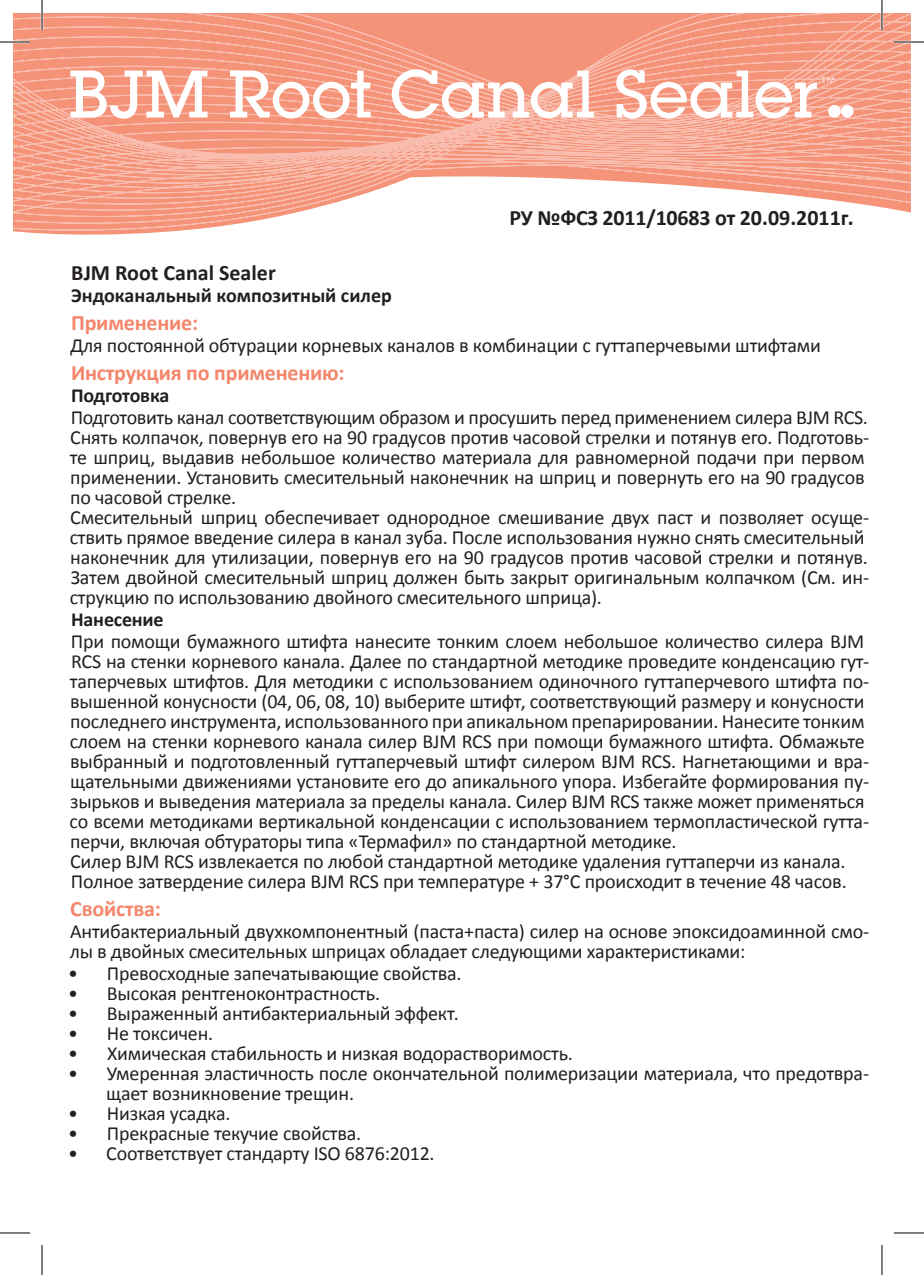
<style>
.page{position:relative;width:924px;height:1275px;background:#fff}
.page>*{position:absolute;margin:0;border:0;box-sizing:border-box;transform-origin:0 0}
.t1{font:700 22px "Calibri";color:#231f20}
.t2{font:700 22px "Calibri";letter-spacing:-.01em;color:#f4866b}
.t3{font:20px/20px "Calibri";letter-spacing:-.01em;color:#231f20}
.t4{font:700 20px "Calibri";color:#231f20}
</style>
<div class="page">
<svg style="left:14px;top:224px;width:221px;height:7px"></svg>
<svg style="left:14px;top:218px;width:256px;height:6px"></svg>
<svg style="left:14px;top:16px;width:895px;height:10px"></svg>
<svg style="left:14px;top:26px;width:895px;height:10px"></svg>
<svg style="left:14px;top:36px;width:895px;height:10px"></svg>
<svg style="left:14px;top:46px;width:895px;height:10px"></svg>
<svg style="left:14px;top:56px;width:895px;height:2px"></svg>
<svg style="left:14px;top:58px;width:895px;height:11px"></svg>
<svg style="left:14px;top:69px;width:895px;height:148px"></svg>
<hr style="left:0;top:41px;width:30px;height:2px;background:#fff">
<hr style="left:893px;top:41px;width:30px;height:2px;background:#fff">
<hr style="left:41px;top:0;width:2px;height:30px;background:#fff">
<hr style="left:880px;top:0;width:2px;height:30px;background:#fff">
<hr style="left:0;top:42px;width:30px;height:1px;background:#000">
<hr style="left:893px;top:42px;width:30px;height:1px;background:#000">
<hr style="left:0;top:1232px;width:30px;height:1px;background:#000">
<hr style="left:893px;top:1232px;width:30px;height:1px;background:#000">
<hr style="left:42px;top:0;width:1px;height:30px;background:#000">
<hr style="left:42px;top:1245px;width:1px;height:30px;background:#000">
<hr style="left:881px;top:0;width:1px;height:30px;background:#000">
<hr style="left:881px;top:1245px;width:1px;height:30px;background:#000">
<p class="t1" style="left:509px;top:203px;width:345px">РУ №ФСЗ 2011/10683 от 20.09.2011г.</p>
<p class="t1" style="left:71px;top:258px;width:206px">BJM Root Canal Sealer</p>
<p class="t4" style="left:71px;top:282px;width:322px">Эндоканальный композитный силер</p>
<p class="t2" style="left:71px;top:308px;width:128px">Применение:</p>
<p class="t3" style="left:70px;top:335px;width:751px">Для постоянной обтурации корневых каналов в комбинации с гуттаперчевыми штифтами</p>
<p class="t2" style="left:71px;top:358px;width:275px">Инструкция по применению:</p>
<p class="t4" style="left:71px;top:382px;width:100px">Подготовка</p>
<p class="t3" style="left:70px;top:407px;width:800px">Подготовить канал соответствующим образом и просушить перед применением силера BJM RCS.<br>Снять колпачок, повернув его на 90 градусов против часовой стрелки и потянув его. Подготовь&shy;те шприц, выдавив небольшое количество материала для равномерной подачи при первом применении. Установить смесительный наконечник на шприц и повернуть его на 90 градусов по часовой стрелке.<br>Смесительный шприц обеспечивает однородное смешивание двух паст и позволяет осуще&shy;ствить прямое введение силера в канал зуба. После использования нужно снять смесительный наконечник для утилизации, повернув его на 90 градусов против часовой стрелки и потянув.<br>Затем двойной смесительный шприц должен быть закрыт оригинальным колпачком (См. ин&shy;струкцию по использованию двойного смесительного шприца).</p>
<p class="t4" style="left:71px;top:606px;width:94px">Нанесение</p>
<p class="t3" style="left:70px;top:631px;width:800px">При помощи бумажного штифта нанесите тонким слоем небольшое количество силера BJM RCS на стенки корневого канала. Далее по стандартной методике проведите конденсацию гут&shy;таперчевых штифтов. Для методики с использованием одиночного гуттаперчевого штифта по&shy;вышенной конусности (04, 06, 08, 10) выберите штифт, соответствующий размеру и конусности последнего инструмента, использованного при апикальном препарировании. Нанесите тонким слоем на стенки корневого канала силер BJM RCS при помощи бумажного штифта. Обмажьте выбранный и подготовленный гуттаперчевый штифт силером BJM RCS. Нагнетающими и вра&shy;щательными движениями установите его до апикального упора. Избегайте формирования пу&shy;зырьков и выведения материала за пределы канала. Силер BJM RCS также может применяться со всеми методиками вертикальной конденсации с использованием термопластической гутта&shy;перчи, включая обтураторы типа «Термафил» по стандартной методике.<br>Силер BJM RCS извлекается по любой стандартной методике удаления гуттаперчи из канала.<br>Полное затвердение силера BJM RCS при температуре + 37°С происходит в течение 48 часов.</p>
<p class="t2" style="left:70px;top:894px;width:92px">Свойства:</p>
<p class="t3" style="left:70px;top:921px;width:800px">Антибактериальный двухкомпонентный (паста+паста) силер на основе эпоксидоаминной смо&shy;лы в двойных смесительных шприцах обладает следующими характеристиками:</p>
<p class="t3" style="left:68px;top:963px;width:395px">• Превосходные запечатывающие свойства.</p>
<p class="t3" style="left:68px;top:983px;width:313px">• Высокая рентгеноконтрастность.</p>
<p class="t3" style="left:68px;top:1003px;width:392px">• Выраженный антибактериальный эффект.</p>
<p class="t3" style="left:68px;top:1023px;width:147px">• Не токсичен.</p>
<p class="t3" style="left:68px;top:1043px;width:506px">• Химическая стабильность и низкая водорастворимость.</p>
<p class="t3" style="left:106px;top:1063px;width:764px;text-indent:-38px">• Умеренная эластичность после окончательной полимеризации материала, что предотвра&shy;щает возникновение трещин.</p>
<p class="t3" style="left:68px;top:1103px;width:164px">• Низкая усадка.</p>
<p class="t3" style="left:68px;top:1123px;width:294px">• Прекрасные текучие свойства.</p>
<p class="t3" style="left:68px;top:1143px;width:368px">• Соответствует стандарту ISO 6876:2012.</p>
</div>
